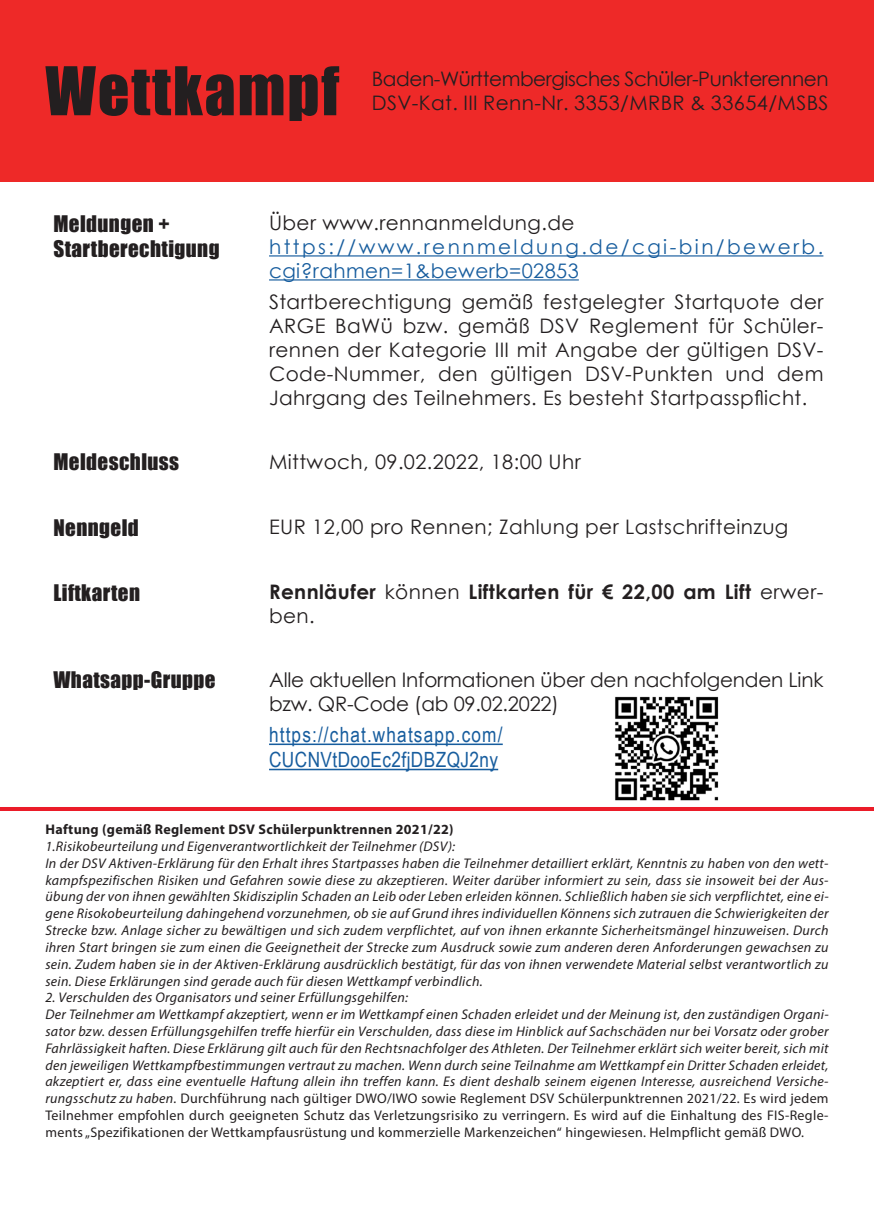
<style>
.page{position:relative;width:874px;height:1225px;background:#fff}
.page>*{position:absolute;margin:0;border:0;box-sizing:border-box;transform-origin:0 0}
.t1{font:62px "Impact";letter-spacing:.03em;color:#231f20}
.t2{font:21px/25.2px "Impact";letter-spacing:.02em;color:#231f20}
.t3{font:21px/25.2px "Arial Narrow";letter-spacing:.02em;color:#175d9e}
.t4{font:20px/24px "Century Gothic";letter-spacing:.02em;color:#231f20;text-align:justify}
.t5{font:20px/24px "Century Gothic";letter-spacing:-.01em;color:#231f20}
.t6{font:20px/24px "Century Gothic";letter-spacing:.12em;color:#175d9e}
.t7{font:700 20px/24px "Century Gothic";letter-spacing:.02em;color:#231f20}
.t8{font:20px "Century Gothic";letter-spacing:-.02em;color:#231f20}
.t9{font:italic 14px/16.8px "Myriad Pro";letter-spacing:.02em;color:#231f20}
.t10{font:700 14px "Myriad Pro";letter-spacing:.02em;color:#231f20}
.s1{font-weight:400}
.s2{font-style:normal}
</style>
<div class="page">
<div style="left:0;top:0;width:873px;height:181px;background:#ee2928"></div>
<hr style="left:269px;top:255px;width:554px;height:1px;background:#175d9e">
<hr style="left:269px;top:279px;width:309px;height:1px;background:#175d9e">
<hr style="left:269px;top:743px;width:233px;height:2px;background:#175d9e">
<hr style="left:269px;top:768px;width:229px;height:2px;background:#175d9e">
<hr style="left:0;top:807px;width:873px;height:4px;background:#eb1c29">
<img style="left:615px;top:696px;width:104px;height:105px">
<h1 class="t1" style="left:45px;top:43px;width:295px">Wettkampf</h1>
<h3 class="t8" style="left:371px;top:65px;width:458px">Baden-Württembergisches Schüler-Punkterennen</h3>
<h3 class="t4" style="left:371px;top:91px;width:458px">DSV-Kat. III Renn-Nr. 3353/MRBR &amp; 33654/MSBS</h3>
<h2 class="t2" style="left:53px;top:210px;width:168px">Meldungen +<br>Startberechtigung</h2>
<h3 class="t4" style="left:269px;top:210px;width:307px">Über www.rennanmeldung.de</h3>
<h3 class="t6" style="left:269px;top:234px;width:555px">https://www.rennmeldung.de/cgi-bin/bewerb. cgi?rahmen=1&amp;bewerb=02853</h3>
<p class="t4" style="left:269px;top:289px;width:555px">Startberechtigung gemäß festgelegter Startquote der ARGE BaWü bzw. gemäß DSV Reglement für Schüler&shy;rennen der Kategorie III mit Angabe der gültigen DSV-Code-Nummer, den gültigen DSV-Punkten und dem Jahrgang des Teilnehmers. Es besteht Startpasspflicht.</p>
<h2 class="t2" style="left:53px;top:449px;width:127px">Meldeschluss</h2>
<h3 class="t4" style="left:269px;top:449px;width:313px">Mittwoch, 09.02.2022, 18:00 Uhr</h3>
<h2 class="t2" style="left:53px;top:514px;width:87px">Nenngeld</h2>
<h3 class="t4" style="left:269px;top:514px;width:520px">EUR 12,00 pro Rennen; Zahlung per Lastschrifteinzug</h3>
<h2 class="t2" style="left:53px;top:579px;width:88px">Liftkarten</h2>
<h3 class="t7" style="left:269px;top:579px;width:555px">Rennläufer <span class="s1">können</span> Liftkarten für € 22,00 am Lift <span class="s1">erwer&shy;ben.</span></h3>
<h2 class="t2" style="left:53px;top:667px;width:163px">Whatsapp-Gruppe</h2>
<h3 class="t5" style="left:269px;top:667px;width:555px">Alle aktuellen Informationen über den nachfolgenden Link bzw. QR-Code (ab 09.02.2022)</h3>
<h2 class="t3" style="left:269px;top:721px;width:235px">https://chat.whatsapp.com/<br>CUCNVtDooEc2fjDBZQJ2ny</h2>
<p class="t10" style="left:45px;top:820px;width:409px">Haftung (gemäß Reglement DSV Schülerpunktrennen 2021/22)</p>
<p class="t9" style="left:45px;top:837px;width:784px">1.Risikobeurteilung und Eigenverantwortlichkeit der Teilnehmer (DSV):<br>In der DSV Aktiven-Erklärung für den Erhalt ihres Startpasses haben die Teilnehmer detailliert erklärt, Kenntnis zu haben von den wett&shy;kampfspezifischen Risiken und Gefahren sowie diese zu akzeptieren. Weiter darüber informiert zu sein, dass sie insoweit bei der Aus&shy;übung der von ihnen gewählten Skidisziplin Schaden an Leib oder Leben erleiden können. Schließlich haben sie sich verpflichtet, eine ei&shy;gene Risokobeurteilung dahingehend vorzunehmen, ob sie auf Grund ihres individuellen Könnens sich zutrauen die Schwierigkeiten der Strecke bzw. Anlage sicher zu bewältigen und sich zudem verpflichtet, auf von ihnen erkannte Sicherheitsmängel hinzuweisen. Durch ihren Start bringen sie zum einen die Geeignetheit der Strecke zum Ausdruck sowie zum anderen deren Anforderungen gewachsen zu sein. Zudem haben sie in der Aktiven-Erklärung ausdrücklich bestätigt, für das von ihnen verwendete Material selbst verantwortlich zu sein. Diese Erklärungen sind gerade auch für diesen Wettkampf verbindlich.</p>
<p class="t9" style="left:45px;top:989px;width:784px">2. Verschulden des Organisators und seiner Erfüllungsgehilfen:<br>Der Teilnehmer am Wettkampf akzeptiert, wenn er im Wettkampf einen Schaden erleidet und der Meinung ist, den zuständigen Organi&shy;sator bzw. dessen Erfüllungsgehilfen treffe hierfür ein Verschulden, dass diese im Hinblick auf Sachschäden nur bei Vorsatz oder grober Fahrlässigkeit haften. Diese Erklärung gilt auch für den Rechtsnachfolger des Athleten. Der Teilnehmer erklärt sich weiter bereit, sich mit den jeweiligen Wettkampfbestimmungen vertraut zu machen. Wenn durch seine Teilnahme am Wettkampf ein Dritter Schaden erleidet, akzeptiert er, dass eine eventuelle Haftung allein ihn treffen kann. Es dient deshalb seinem eigenen Interesse, ausreichend Versiche&shy;rungsschutz zu haben. <span class="s2">Durchführung nach gültiger DWO/IWO sowie Reglement DSV Schülerpunktrennen 2021/22. Es wird jedem Teilnehmer empfohlen durch geeigneten Schutz das Verletzungsrisiko zu verringern. Es wird auf die Einhaltung des FIS-Regle&shy;ments „Spezifikationen der Wettkampfausrüstung und kommerzielle Markenzeichen“ hingewiesen. Helmpflicht gemäß DWO.</span></p>
</div>
